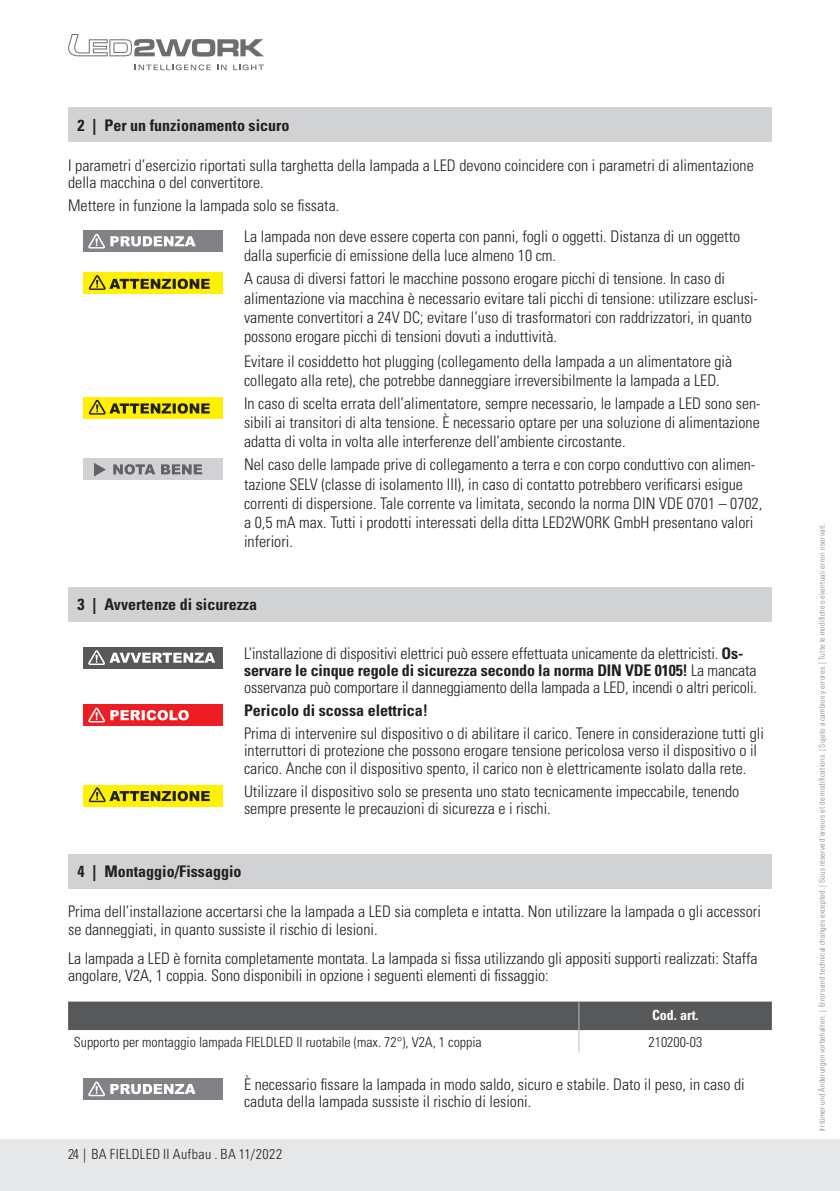
<style>
.page{position:relative;width:840px;height:1191px;background:#fff}
.page>*{position:absolute;margin:0;border:0;box-sizing:border-box;transform-origin:0 0}
.t1{font:300 condensed 16px/17.2px "Univers LT Std";color:#231f20}
.t2{font:700 condensed 16px "Univers LT Std";color:#231f20}
.t3{font:300 condensed 14px "Univers LT Std";color:#231f20}
.t4{font:300 condensed 14px "Univers LT Std";letter-spacing:.03em;color:#231f20}
.t5{font:700 condensed 14px "Univers LT Std";color:#fff}
.t6{font:300 condensed 8px "Univers LT Std";letter-spacing:.025em;color:#808285}
.s1{font-weight:700}
</style>
<div class="page">
<div style="left:0;top:1140px;width:839px;height:51px;background:#e6e7e9"></div>
<svg style="left:68px;top:34px;width:196px;height:23px"></svg>
<svg style="left:134px;top:64px;width:77px;height:6px"></svg>
<svg style="left:217px;top:65px;width:9px;height:5px"></svg>
<svg style="left:233px;top:64px;width:31px;height:6px"></svg>
<div style="left:68px;top:108px;width:703px;height:34px;background:#d1d2d4"></div>
<div style="left:84px;top:231px;width:139px;height:21px;background:#808285"></div>
<svg style="left:88px;top:234px;width:107px;height:14px"></svg>
<div style="left:84px;top:273px;width:139px;height:21px;background:#fff101"></div>
<svg style="left:89px;top:275px;width:121px;height:15px"></svg>
<div style="left:84px;top:397px;width:139px;height:22px;background:#fff101"></div>
<svg style="left:89px;top:400px;width:121px;height:14px"></svg>
<div style="left:84px;top:459px;width:139px;height:21px;background:#d1d2d4"></div>
<svg style="left:94px;top:463px;width:12px;height:13px"></svg>
<svg style="left:113px;top:464px;width:89px;height:10px"></svg>
<div style="left:68px;top:587px;width:703px;height:34px;background:#d1d2d4"></div>
<div style="left:84px;top:647px;width:139px;height:21px;background:#57585a"></div>
<svg style="left:88px;top:650px;width:127px;height:15px"></svg>
<div style="left:84px;top:704px;width:139px;height:22px;background:#ee1d23"></div>
<svg style="left:88px;top:707px;width:101px;height:15px"></svg>
<div style="left:84px;top:785px;width:139px;height:21px;background:#fff101"></div>
<svg style="left:89px;top:787px;width:121px;height:15px"></svg>
<div style="left:68px;top:854px;width:703px;height:34px;background:#d1d2d4"></div>
<svg style="left:68px;top:1001px;width:703px;height:51px"></svg>
<div style="left:84px;top:1078px;width:139px;height:21px;background:#808285"></div>
<svg style="left:88px;top:1081px;width:107px;height:15px"></svg>
<p class="t2" style="left:77px;top:115px;width:213px">2 | Per un funzionamento sicuro</p>
<p class="t1" style="left:68px;top:157px;width:686px">I parametri d’esercizio riportati sulla targhetta della lampada a LED devono coincidere con i parametri di alimentazione della macchina o del convertitore.</p>
<p class="t1" style="left:244px;top:190px;width:497px;line-height:31px;text-indent:-176px">Mettere in funzione la lampada solo se fissata.<br>La lampada non deve essere coperta con panni, fogli o oggetti. Distanza di un oggetto</p>
<p class="t1" style="left:244px;top:244px;width:482px;line-height:23px">dalla superficie di emissione della luce almeno 10 cm.<br>A causa di diversi fattori le macchine possono erogare picchi di tensione. In caso di</p>
<p class="t1" style="left:244px;top:288px;width:515px;line-height:19.2px">alimentazione via macchina è necessario evitare tali picchi di tensione: utilizzare esclusi&shy;vamente convertitori a 24V DC; evitare l’uso di trasformatori con raddrizzatori, in quanto possono erogare picchi di tensioni dovuti a induttività.</p>
<p class="t1" style="left:244px;top:351px;width:489px;line-height:19.2px">Evitare il cosiddetto hot plugging (collegamento della lampada a un alimentatore già collegato alla rete), che potrebbe danneggiare irreversibilmente la lampada a LED.</p>
<p class="t1" style="left:244px;top:394px;width:518px;line-height:19.2px;text-align:justify">In caso di scelta errata dell’alimentatore, sempre necessario, le lampade a LED sono sen&shy;sibili ai transitori di alta tensione. È necessario optare per una soluzione di alimentazione adatta di volta in volta alle interferenze dell’ambiente circostante.</p>
<p class="t1" style="left:244px;top:455px;width:519px;line-height:19.2px">Nel caso delle lampade prive di collegamento a terra e con corpo conduttivo con alimen&shy;tazione SELV (classe di isolamento III), in caso di contatto potrebbero verificarsi esigue correnti di dispersione. Tale corrente va limitata, secondo la norma DIN VDE 0701 – 0702, a 0,5 mA max. Tutti i prodotti interessati della ditta LED2WORK GmbH presentano valori inferiori.</p>
<p class="t2" style="left:77px;top:594px;width:181px">3 | Avvertenze di sicurezza</p>
<p class="t1" style="left:244px;top:644px;width:514px">L’installazione di dispositivi elettrici può essere effettuata unicamente da elettricisti. <span class="s1">Os&shy;servare le cinque regole di sicurezza secondo la norma DIN VDE 0105!</span> La mancata osservanza può comportare il danneggiamento della lampada a LED, incendi o altri pericoli.</p>
<p class="t2" style="left:244px;top:700px;width:185px">Pericolo di scossa elettrica!</p>
<p class="t1" style="left:244px;top:725px;width:521px">Prima di intervenire sul dispositivo o di abilitare il carico. Tenere in considerazione tutti gli interruttori di protezione che possono erogare tensione pericolosa verso il dispositivo o il carico. Anche con il dispositivo spento, il carico non è elettricamente isolato dalla rete.</p>
<p class="t1" style="left:244px;top:782px;width:496px">Utilizzare il dispositivo solo se presenta uno stato tecnicamente impeccabile, tenendo sempre presente le precauzioni di sicurezza e i rischi.</p>
<p class="t2" style="left:77px;top:861px;width:165px">4 | Montaggio/Fissaggio</p>
<p class="t1" style="left:68px;top:903px;width:694px">Prima dell’installazione accertarsi che la lampada a LED sia completa e intatta. Non utilizzare la lampada o gli accessori se danneggiati, in quanto sussiste il rischio di lesioni.</p>
<p class="t1" style="left:68px;top:949px;width:690px">La lampada a LED è fornita completamente montata. La lampada si fissa utilizzando gli appositi supporti realizzati: Staffa angolare, V2A, 1 coppia. Sono disponibili in opzione i seguenti elementi di fissaggio:</p>
<p class="t5" style="left:651px;top:1006px;width:48px">Cod. art.</p>
<p class="t3" style="left:74px;top:1033px;width:409px">Supporto per montaggio lampada FIELDLED II ruotabile (max. 72°), V2A, 1 coppia</p>
<p class="t3" style="left:648px;top:1033px;width:55px">210200-03</p>
<p class="t1" style="left:244px;top:1075px;width:502px">È necessario fissare la lampada in modo saldo, sicuro e stabile. Dato il peso, in caso di caduta della lampada sussiste il rischio di lesioni.</p>
<p class="t4" style="left:68px;top:1145px;width:215px">24 | BA FIELDLED II Aufbau . BA 11/2022</p>
<p class="t6" style="left:816px;top:1131px;width:610px;rotate:-90deg">Irrtümer und Änderungen vorbehalten. | Errors and technical changes excepted. | Sous réserve d’erreurs et de modifications. | Sujeto a cambios y errores. | Tutte le modifiche o eventuali errori riservati.</p>
</div>
